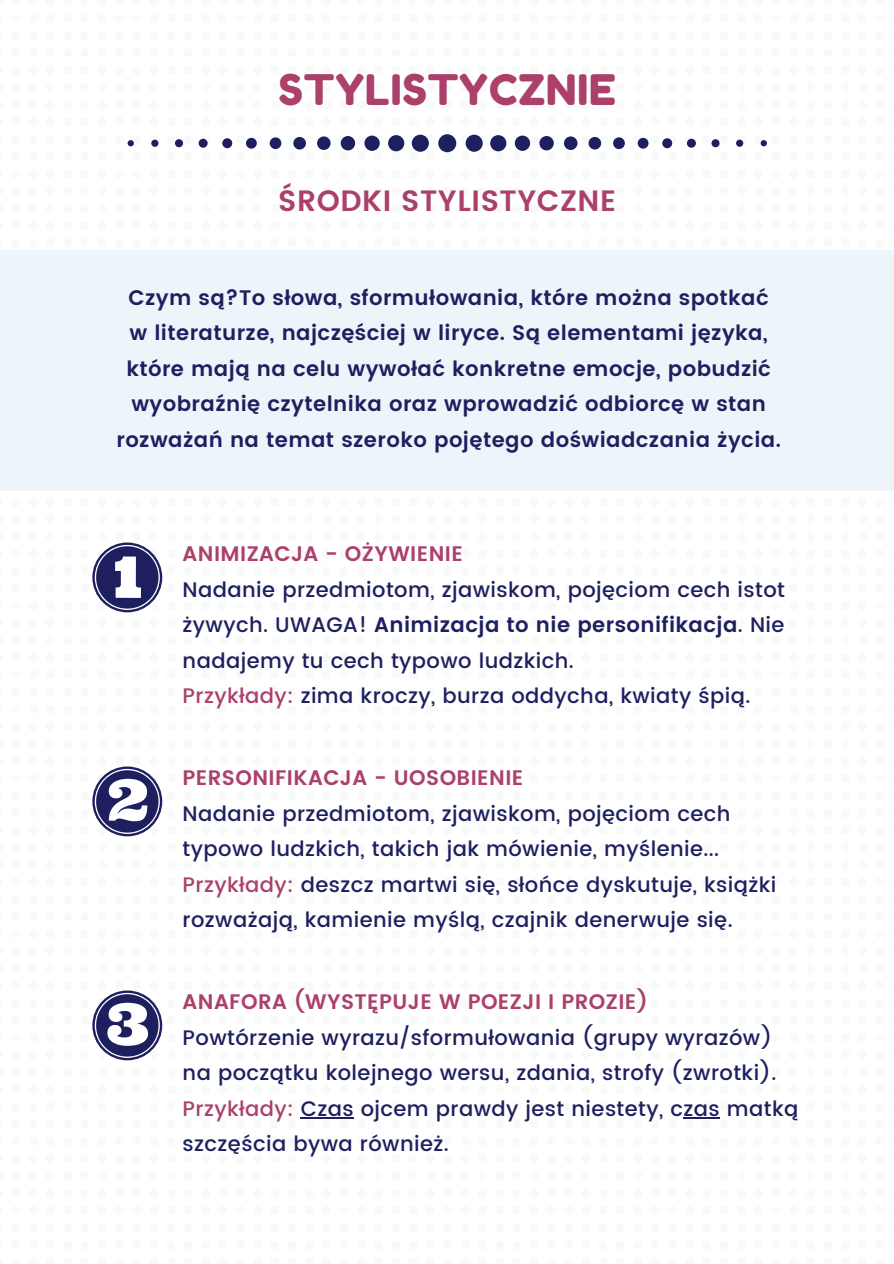
<style>
.page{position:relative;width:894px;height:1264px;background:#fff}
.page>*{position:absolute;margin:0;border:0;box-sizing:border-box;transform-origin:0 0}
.t1{font:42px "Fredoka One";letter-spacing:.02em;color:#ab406b}
.t2{font:600 29.4px "Poppins";letter-spacing:.02em;color:#ab406b}
.t3{font:500 21px/35.5px "Poppins";letter-spacing:.02em;color:#1e1f5f}
.t4{font:600 21px/35.5px "Poppins";letter-spacing:.02em;color:#1e1f5f;text-align:center}
.t5{font:600 21px "Poppins";letter-spacing:.02em;color:#ab406b}
.s1{font-weight:600}
.s2{color:#ab406b}
</style>
<div class="page">
<svg style="left:127px;top:134px;width:639px;height:18px"></svg>
<svg style="left:92px;top:542px;width:70px;height:70px"></svg>
<div style="left:0;top:250px;width:893px;height:240px;background:#edf5fa"></div>
<svg style="left:92px;top:766px;width:70px;height:70px"></svg>
<svg style="left:92px;top:990px;width:70px;height:70px"></svg>
<hr style="left:300px;top:1116px;width:54px;height:2px;background:#1e1f5f">
<hr style="left:683px;top:1116px;width:37px;height:2px;background:#1e1f5f">
<h1 class="t1" style="left:278px;top:64px;width:339px">STYLISTYCZNIE</h1>
<h2 class="t2" style="left:278px;top:184px;width:339px">ŚRODKI STYLISTYCZNE</h2>
<p class="t4" style="left:116px;top:280px;width:665px">Czym są?To słowa, sformułowania, które można spotkać<br>w literaturze, najczęściej w liryce. Są elementami języka, które mają na celu wywołać konkretne emocje, pobudzić wyobraźnię czytelnika oraz wprowadzić odbiorcę w stan rozważań na temat szeroko pojętego doświadczania życia.</p>
<p class="t5" style="left:182px;top:541px;width:282px">ANIMIZACJA - OŻYWIENIE</p>
<p class="t3" style="left:182px;top:571px;width:603px">Nadanie przedmiotom, zjawiskom, pojęciom cech istot żywych. UWAGA! <span class="s1">Animizacja to nie personifikacja</span>. Nie nadajemy tu cech typowo ludzkich.<br><span class="s2">Przykłady:</span> zima kroczy, burza oddycha, kwiaty śpią.</p>
<p class="t5" style="left:182px;top:765px;width:342px">PERSONIFIKACJA - UOSOBIENIE</p>
<p class="t3" style="left:182px;top:795px;width:595px">Nadanie przedmiotom, zjawiskom, pojęciom cech typowo ludzkich, takich jak mówienie, myślenie...<br><span class="s2">Przykłady:</span> deszcz martwi się, słońce dyskutuje, książki rozważają, kamienie myślą, czajnik denerwuje się.</p>
<p class="t5" style="left:182px;top:989px;width:466px">ANAFORA (WYSTĘPUJE W POEZJI I PROZIE)</p>
<p class="t3" style="left:182px;top:1019px;width:617px">Powtórzenie wyrazu/sformułowania (grupy wyrazów) na początku kolejnego wersu, zdania, strofy (zwrotki).<br><span class="s2">Przykłady:</span> Czas ojcem prawdy jest niestety, czas matką szczęścia bywa również.</p>
</div>
